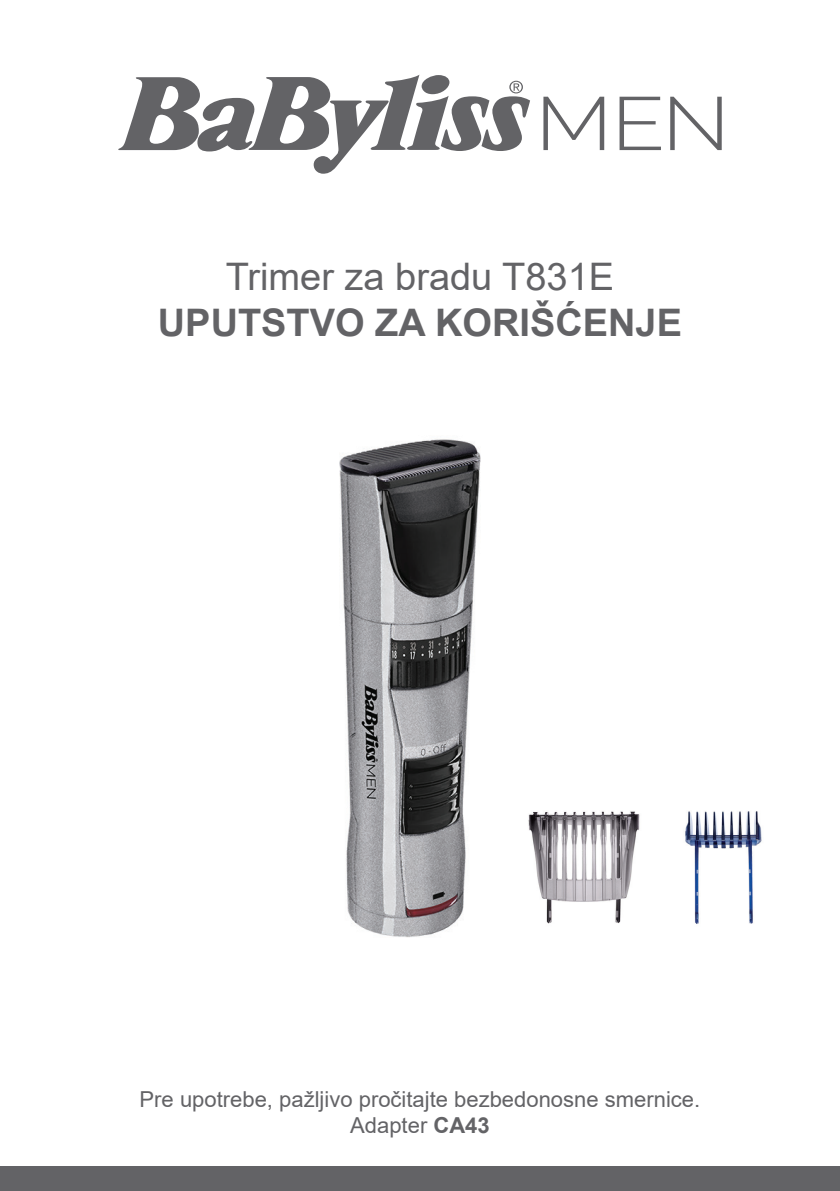
<style>
.page{position:relative;width:840px;height:1191px;background:#fff}
.page>*{position:absolute;margin:0;border:0;box-sizing:border-box;transform-origin:0 0}
.t1{font:700 38px "Arial";color:#636366}
.t2{font:38px "Arial";color:#636366}
.t3{font:22px/26.4px "Arial";color:#636366;text-align:center}
.s1{font-weight:700}
</style>
<div class="page">
<div style="left:0;top:1166px;width:839px;height:25px;background:#636366"></div>
<svg style="left:118px;top:75px;width:412px;height:99px"></svg>
<svg style="left:543px;top:97px;width:61px;height:53px"></svg>
<svg style="left:619px;top:97px;width:41px;height:53px"></svg>
<svg style="left:670px;top:97px;width:51px;height:53px"></svg>
<img style="left:339px;top:439px;width:142px;height:499px">
<img style="left:695px;top:811px;width:67px;height:113px">
<img style="left:528px;top:811px;width:167px;height:113px">
<h1 class="t2" style="left:225px;top:251px;width:390px">Trimer za bradu T831E</h1>
<h1 class="t1" style="left:158px;top:296px;width:525px">UPUTSTVO ZA KORIŠĆENJE</h1>
<p class="t3" style="left:139px;top:1085px;width:562px">Pre upotrebe, pažljivo pročitajte bezbedonosne smernice.<br>Adapter <span class="s1">CA43</span></p>
</div>
